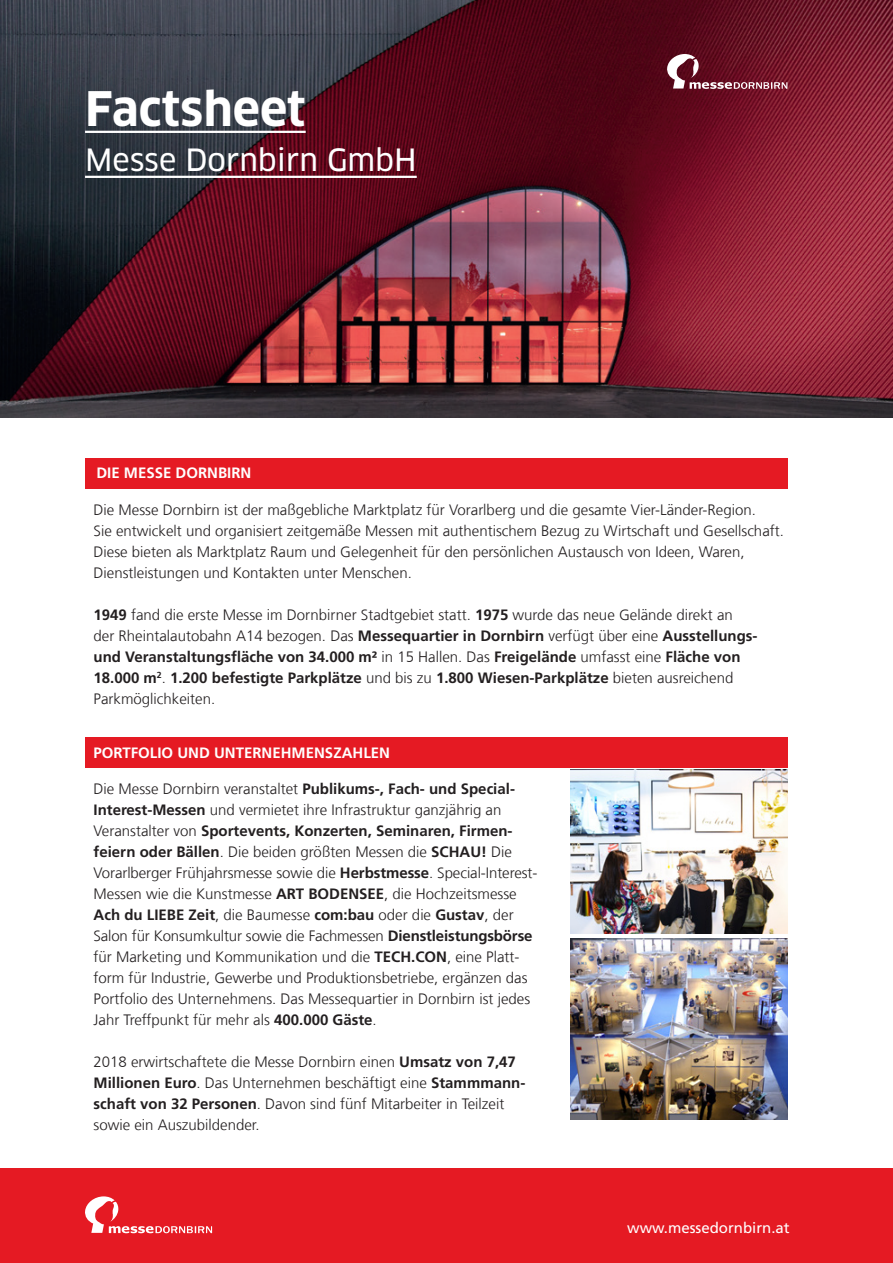
<style>
.page{position:relative;width:893px;height:1263px;background:#fff}
.page>*{position:absolute;margin:0;border:0;box-sizing:border-box;transform-origin:0 0}
.t1{font:700 46.5px "Clan OT";color:#fff}
.t2{font:30px "Clan OT News";color:#fff}
.t3{font:300 15px/21px "Frutiger LT Com";color:#231f20}
.t4{font:700 15px "Frutiger LT Com";color:#fff}
.t5{font:15px "Frutiger LT Com";color:#fff}
.s1{font-weight:700}
</style>
<div class="page">
<div style="left:0;top:1168px;width:893px;height:95px;background:#e51a23"></div>
<svg style="left:85px;top:1196px;width:127px;height:37px"></svg>
<img style="left:0;top:0;width:893px;height:418px">
<div style="left:85px;top:458px;width:702px;height:30px;background:#e51a23"></div>
<div style="left:85px;top:737px;width:703px;height:30px;background:#e51a23"></div>
<img style="left:571px;top:938px;width:217px;height:182px">
<img style="left:570px;top:770px;width:217px;height:164px">
<hr style="left:85px;top:131px;width:221px;height:2px;background:#fff">
<hr style="left:85px;top:176px;width:332px;height:2px;background:#fff">
<svg style="left:667px;top:54px;width:120px;height:35px;background:#833c4b"></svg>
<h1 class="t1" style="left:85px;top:82px;width:222px">Factsheet</h1>
<h2 class="t2" style="left:85px;top:142px;width:333px">Messe Dornbirn GmbH</h2>
<p class="t4" style="left:96px;top:464px;width:157px">DIE MESSE DORNBIRN</p>
<p class="t3" style="left:94px;top:499px;width:692px">Die Messe Dornbirn ist der maßgebliche Marktplatz für Vorarlberg und die gesamte Vier-Länder-Region.<br>Sie entwickelt und organisiert zeitgemäße Messen mit authentischem Bezug zu Wirtschaft und Gesellschaft.<br>Diese bieten als Marktplatz Raum und Gelegenheit für den persönlichen Austausch von Ideen, Waren, Dienstleistungen und Kontakten unter Menschen.</p>
<p class="t3" style="left:94px;top:604px;width:665px"><span class="s1">1949</span> fand die erste Messe im Dornbirner Stadtgebiet statt. <span class="s1">1975</span> wurde das neue Gelände direkt an<br>der Rheintalautobahn A14 bezogen. Das <span class="s1">Messequartier in Dornbirn</span> verfügt über eine <span class="s1">Ausstellungs&shy;und Veranstaltungsfläche von 34.000 m²</span> in 15 Hallen. Das <span class="s1">Freigelände</span> umfasst eine <span class="s1">Fläche von 18.000 m</span><sup>2</sup>. <span class="s1">1.200 befestigte Parkplätze</span> und bis zu <span class="s1">1.800 Wiesen-Parkplätze</span> bieten ausreichend Parkmöglichkeiten.</p>
<p class="t4" style="left:94px;top:743px;width:298px">PORTFOLIO UND UNTERNEHMENSZAHLEN</p>
<p class="t3" style="left:94px;top:778px;width:445px">Die Messe Dornbirn veranstaltet <span class="s1">Publikums-, Fach- und Special-Interest-Messen</span> und vermietet ihre Infrastruktur ganzjährig an Veranstalter von <span class="s1">Sportevents, Konzerten, Seminaren, Firmen&shy;feiern oder Bällen</span>. Die beiden größten Messen die <span class="s1">SCHAU!</span> Die Vorarlberger Frühjahrsmesse sowie die <span class="s1">Herbstmesse</span>. Special-Interest-Messen wie die Kunstmesse <span class="s1">ART BODENSEE</span>, die Hochzeitsmesse <span class="s1">Ach du LIEBE Zeit</span>, die Baumesse <span class="s1">com:bau</span> oder die <span class="s1">Gustav</span>, der Salon für Konsumkultur sowie die Fachmessen <span class="s1">Dienstleistungsbörse </span>für Marketing und Kommunikation und die <span class="s1">TECH.CON</span>, eine Platt&shy;form für Industrie, Gewerbe und Produktionsbetriebe, ergänzen das Portfolio des Unternehmens. Das Messequartier in Dornbirn ist jedes Jahr Treffpunkt für mehr als <span class="s1">400.000 Gäste</span>.</p>
<p class="t3" style="left:94px;top:1051px;width:433px">2018 erwirtschaftete die Messe Dornbirn einen <span class="s1">Umsatz von 7,47<br>Millionen Euro</span>. Das Unternehmen beschäftigt eine <span class="s1">Stammmann&shy;schaft von 32 Personen</span>. Davon sind fünf Mitarbeiter in Teilzeit sowie ein Auszubildender.</p>
<p class="t5" style="left:627px;top:1219px;width:164px">www.messedornbirn.at</p>
</div>
